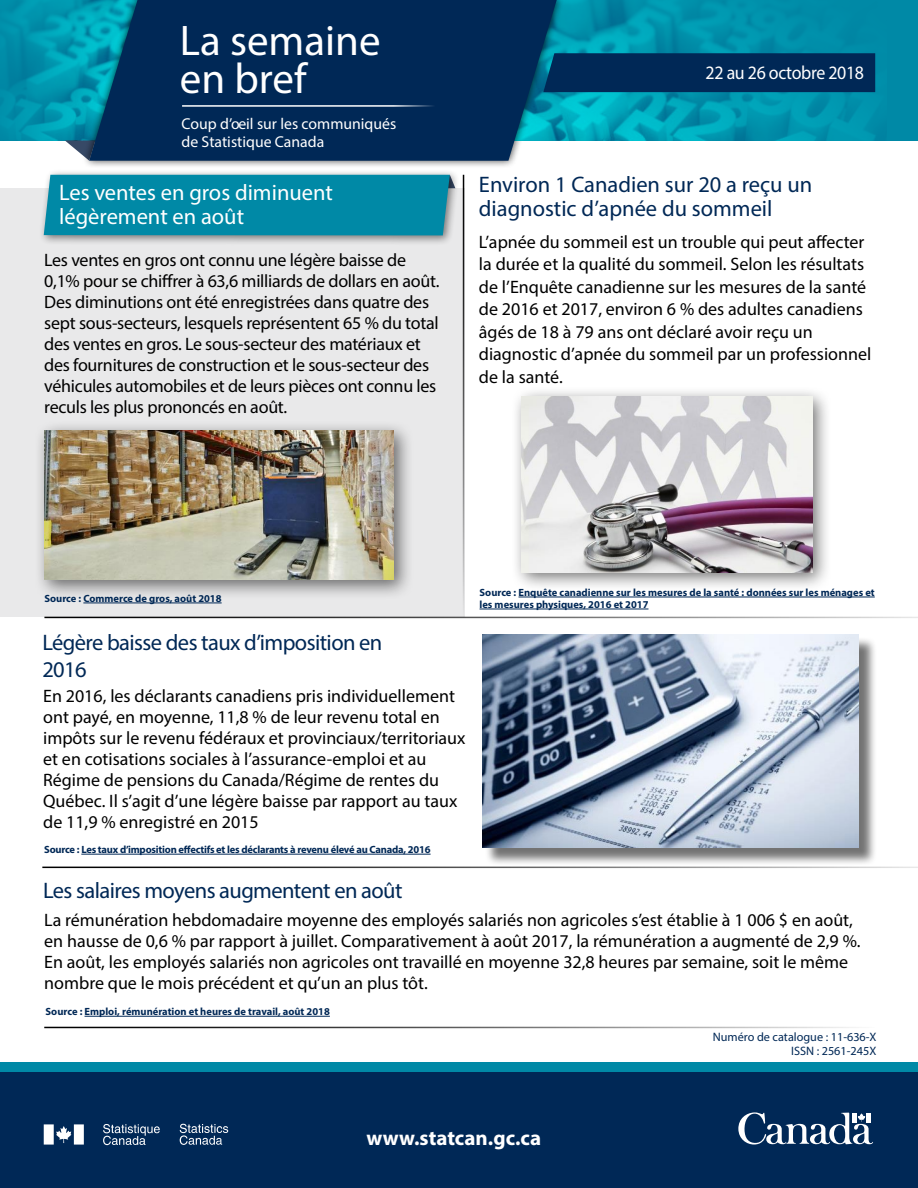
<style>
.page{position:relative;width:918px;height:1188px;background:#fff}
.page>*{position:absolute;margin:0;border:0;box-sizing:border-box;transform-origin:0 0}
.t1{font:42.9px/37.5px "Myriad Pro";color:#fff}
.t2{font:22.5px/27px "Myriad Pro";letter-spacing:-.025em;color:#002856}
.t3{font:22.5px/24px "Myriad Pro";color:#002856}
.t4{font:22.5px/24px "Myriad Pro";color:#fff}
.t5{font:700 21px "Myriad Pro";color:#fff}
.t6{font:19.05px "Myriad Pro";letter-spacing:-.02em;color:#fff;scale:.94 1}
.t7{font:18px/21px "Myriad Pro";color:#000}
.t8{font:15.75px/18px "Myriad Pro";color:#fff}
.t9{font:12.15px/13.6px "Myriad Pro";color:#002856;text-align:right}
.t10{font:700 10.5px/12px "Myriad Pro";color:#002856}
.t11{font:700 10.5px "Myriad Pro";letter-spacing:-.02em;color:#002856}
</style>
<div class="page">
<div style="left:0;top:1072px;width:918px;height:116px;background:#002856"></div>
<div style="left:0;top:0;width:918px;height:140px;background:#0089a6"></div>
<svg style="left:65px;top:140px;width:17px;height:15px"></svg>
<img style="left:564px;top:0;width:312px;height:140px">
<img style="left:4px;top:0;width:78px;height:140px">
<div style="left:82px;top:0;width:482px;height:169px;background:#000;opacity:.75"></div>
<svg style="left:89px;top:0;width:468px;height:161px;background:#03345f"></svg>
<hr style="left:182px;top:105px;width:264px;height:2px;background:#fff">
<svg style="left:738px;top:1112px;width:135px;height:33px"></svg>
<svg style="left:44px;top:1124px;width:40px;height:21px"></svg>
<svg style="left:180px;top:1124px;width:48px;height:21px"></svg>
<svg style="left:103px;top:1124px;width:57px;height:21px"></svg>
<div style="left:543px;top:53px;width:332px;height:39px;background:#002856"></div>
<div style="left:0;top:1062px;width:918px;height:10px;background:#0089a6"></div>
<hr style="left:44px;top:1027px;width:831px;height:1px;background:#000">
<div style="left:0;top:188px;width:464px;height:429px;background:#e9e9ea"></div>
<hr style="left:83px;top:603px;width:139px;height:1px;background:#002856">
<div style="left:38px;top:169px;width:422px;height:77px;background:#000;opacity:.5"></div>
<div style="left:44px;top:175px;width:411px;height:60px;background:#0089a6"></div>
<hr style="left:81px;top:854px;width:350px;height:1px;background:#002856">
<hr style="left:85px;top:1016px;width:245px;height:1px;background:#002856">
<hr style="left:518px;top:597px;width:357px;height:1px;background:#002856">
<hr style="left:480px;top:609px;width:168px;height:1px;background:#002856">
<hr style="left:44px;top:617px;width:874px;height:1px;background:#000">
<hr style="left:463px;top:175px;width:1px;height:443px;background:#000">
<div style="left:485px;top:636px;width:392px;height:231px;background:#000;opacity:.55"></div>
<img style="left:482px;top:634px;width:376px;height:214px">
<div style="left:34px;top:420px;width:380px;height:180px;background:#000;opacity:.55"></div>
<img style="left:45px;top:430px;width:349px;height:150px">
<div style="left:511px;top:386px;width:321px;height:206px;background:#000;opacity:.55"></div>
<img style="left:521px;top:396px;width:291px;height:176px">
<hr style="left:42px;top:867px;width:876px;height:1px;background:#000">
<h1 class="t1" style="left:180px;top:22px;width:202px">La semaine en bref</h1>
<p class="t8" style="left:182px;top:114px;width:216px">Coup d’oeil sur les communiqués de Statistique Canada</p>
<p class="t4" style="left:59px;top:180px;width:275px">Les ventes en gros diminuent légèrement en août</p>
<p class="t7" style="left:44px;top:249px;width:397px">Les ventes en gros ont connu une légère baisse de 0,1% pour se chiffrer à 63,6 milliards de dollars en août.<br>Des diminutions ont été enregistrées dans quatre des sept sous-secteurs, lesquels représentent 65 % du total des ventes en gros. Le sous-secteur des matériaux et des fournitures de construction et le sous-secteur des véhicules automobiles et de leurs pièces ont connu les reculs les plus prononcés en août.</p>
<p class="t6" style="left:706px;top:61px;width:170px">22 au 26 octobre 2018</p>
<p class="t3" style="left:479px;top:172px;width:335px">Environ 1 Canadien sur 20 a reçu un diagnostic d’apnée du sommeil</p>
<p class="t7" style="left:479px;top:230px;width:394px;line-height:22.5px">L’apnée du sommeil est un trouble qui peut affecter la durée et la qualité du sommeil. Selon les résultats de l’Enquête canadienne sur les mesures de la santé de 2016 et 2017, environ 6 % des adultes canadiens âgés de 18 à 79 ans ont déclaré avoir reçu un diagnostic d’apnée du sommeil par un professionnel de la santé.</p>
<p class="t10" style="left:44px;top:592px;width:179px">Source : Commerce de gros, août 2018</p>
<p class="t2" style="left:42px;top:628px;width:342px">Légère baisse des taux d’imposition en<br>2016</p>
<p class="t7" style="left:43px;top:685px;width:424px">En 2016, les déclarants canadiens pris individuellement ont payé, en moyenne, 11,8 % de leur revenu total en impôts sur le revenu fédéraux et provinciaux/territoriaux et en cotisations sociales à l’assurance-emploi et au Régime de pensions du Canada/Régime de rentes du Québec. Il s’agit d’une légère baisse par rapport au taux de 11,9 % enregistré en 2015</p>
<p class="t11" style="left:44px;top:843px;width:388px">Source : Les taux d’imposition effectifs et les déclarants à revenu élevé au Canada, 2016</p>
<p class="t2" style="left:43px;top:876px;width:361px">Les salaires moyens augmentent en août</p>
<p class="t10" style="left:480px;top:586px;width:397px">Source : Enquête canadienne sur les mesures de la santé : données sur les ménages et les mesures physiques, 2016 et 2017</p>
<p class="t7" style="left:44px;top:910px;width:818px">La rémunération hebdomadaire moyenne des employés salariés non agricoles s’est établie à 1 006 $ en août, en hausse de 0,6 % par rapport à juillet. Comparativement à août 2017, la rémunération a augmenté de 2,9 %.<br>En août, les employés salariés non agricoles ont travaillé en moyenne 32,8 heures par semaine, soit le même nombre que le mois précédent et qu’un an plus tôt.</p>
<p class="t10" style="left:46px;top:1005px;width:286px">Source : Emploi, rémunération et heures de travail, août 2018</p>
<p class="t5" style="left:367px;top:1125px;width:176px">www.statcan.gc.ca</p>
<p class="t9" style="left:713px;top:1030px;width:165px">Numéro de catalogue : 11-636-X<br>ISSN : 2561-245X</p>
</div>
